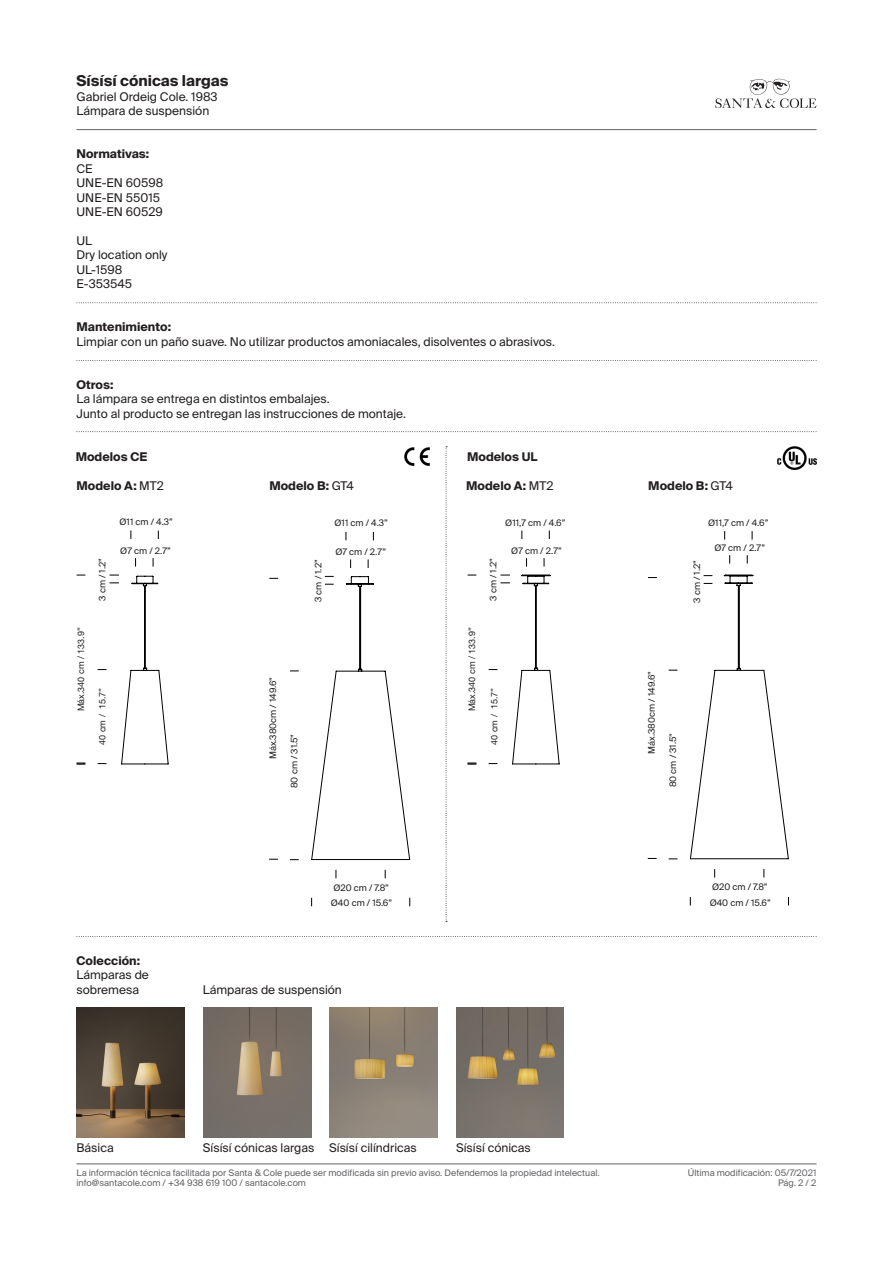
<style>
.page{position:relative;width:893px;height:1263px;background:#fff}
.page>*{position:absolute;margin:0;border:0;box-sizing:border-box;transform-origin:0 0}
.t1{font:700 15px "Suisse Intl";color:#231f20}
.t2{font:12px/14.4px "Suisse Intl";color:#231f20}
.t3{font:700 12px "Suisse Intl";color:#231f20}
.COTA{font:9px "Suisse Intl";color:#231f20}
.t4{font:9px "Suisse Intl";color:#636366}
.COTA-2{font:9px "Helvetica Neue LT Std";color:#231f20}
.s1{font-weight:700}
.s2{font-weight:400}
</style>
<div class="page">
<svg style="left:715px;top:79px;width:101px;height:29px"></svg>
<hr style="left:77px;top:129px;width:739px;height:1px;background:#636366">
<hr style="left:77px;top:1163px;width:739px;height:1px;background:#636366">
<svg style="left:77px;top:431px;width:740px;height:1px"></svg>
<svg style="left:77px;top:360px;width:740px;height:1px"></svg>
<svg style="left:77px;top:302px;width:740px;height:1px"></svg>
<svg style="left:446px;top:446px;width:1px;height:476px"></svg>
<svg style="left:311px;top:576px;width:99px;height:284px"></svg>
<svg style="left:690px;top:575px;width:99px;height:284px"></svg>
<svg style="left:98px;top:575px;width:71px;height:189px"></svg>
<svg style="left:489px;top:575px;width:71px;height:189px"></svg>
<svg style="left:77px;top:763px;width:8px;height:2px"></svg>
<svg style="left:468px;top:763px;width:8px;height:2px"></svg>
<img style="left:456px;top:1008px;width:108px;height:129px">
<img style="left:203px;top:1008px;width:108px;height:129px">
<img style="left:330px;top:1008px;width:107px;height:129px">
<img style="left:77px;top:1008px;width:108px;height:129px">
<svg style="left:77px;top:936px;width:740px;height:1px"></svg>
<img style="left:404px;top:447px;width:25px;height:18px">
<img style="left:778px;top:446px;width:38px;height:24px">
<p class="t1" style="left:77px;top:72px;width:154px">Sísísí cónicas largas</p>
<p class="t2" style="left:77px;top:89px;width:143px">Gabriel Ordeig Cole. 1983<br>Lámpara de suspensión</p>
<p class="t2" style="left:77px;top:147px;width:88px"><span class="s1">Normativas:<br></span>CE<br>UNE-EN 60598<br>UNE-EN 55015</p>
<p class="t2" style="left:77px;top:205px;width:88px">UNE-EN 60529</p>
<p class="t2" style="left:77px;top:233px;width:92px">UL<br>Dry location only</p>
<p class="t2" style="left:77px;top:262px;width:47px">UL-1598</p>
<p class="t2" style="left:77px;top:277px;width:57px">E-353545</p>
<p class="t2" style="left:77px;top:320px;width:480px"><span class="s1">Mantenimiento:<br></span>Limpiar con un paño suave. No utilizar productos amoniacales, disolventes o abrasivos.</p>
<p class="t2" style="left:77px;top:377px;width:255px"><span class="s1">Otros:<br></span>La lámpara se entrega en distintos embalajes.</p>
<p class="t2" style="left:77px;top:406px;width:331px">Junto al producto se entregan las instrucciones de montaje.</p>
<p class="t3" style="left:76px;top:450px;width:73px">Modelos CE</p>
<p class="t3" style="left:467px;top:450px;width:72px">Modelos UL</p>
<p class="t3" style="left:77px;top:478px;width:89px">Modelo A: <span class="s2">MT2</span></p>
<p class="t3" style="left:269px;top:478px;width:86px">Modelo B: <span class="s2">GT4</span></p>
<p class="t3" style="left:466px;top:478px;width:89px">Modelo A: <span class="s2">MT2</span></p>
<p class="t3" style="left:648px;top:478px;width:86px">Modelo B: <span class="s2">GT4</span></p>
<p class="COTA" style="left:120px;top:517px;width:55px">Ø11 cm / 4.3”</p>
<p class="COTA" style="left:120px;top:545px;width:52px">Ø7 cm / 2.7”</p>
<p class="COTA" style="left:511px;top:545px;width:52px">Ø7 cm / 2.7”</p>
<p class="COTA" style="left:505px;top:517px;width:62px">Ø11,7 cm / 4.6”</p>
<p class="COTA" style="left:708px;top:517px;width:62px">Ø11,7 cm / 4.6”</p>
<p class="COTA" style="left:335px;top:518px;width:55px">Ø11 cm / 4.3”</p>
<p class="COTA" style="left:335px;top:547px;width:52px">Ø7 cm / 2.7”</p>
<p class="COTA" style="left:714px;top:542px;width:52px">Ø7 cm / 2.7”</p>
<p class="COTA" style="left:97px;top:601px;width:44px;rotate:-90deg">3 cm / 1.2”</p>
<p class="COTA" style="left:488px;top:601px;width:44px;rotate:-90deg">3 cm / 1.2”</p>
<p class="COTA" style="left:313px;top:602px;width:44px;rotate:-90deg">3 cm / 1.2”</p>
<p class="COTA-2" style="left:76px;top:711px;width:86px;rotate:-90deg">Máx.340 cm / 133.9”</p>
<p class="COTA-2" style="left:467px;top:711px;width:86px;rotate:-90deg">Máx.340 cm / 133.9”</p>
<p class="COTA" style="left:268px;top:759px;width:84px;rotate:-90deg">Máx.380cm / 149.6”</p>
<p class="COTA-2" style="left:97px;top:745px;width:58px;rotate:-90deg">40 cm / 15.7”</p>
<p class="COTA-2" style="left:489px;top:745px;width:58px;rotate:-90deg">40 cm / 15.7”</p>
<p class="COTA" style="left:289px;top:788px;width:56px;rotate:-90deg">80 cm / 31.5”</p>
<p class="COTA" style="left:333px;top:883px;width:57px">Ø20 cm / 7.8”</p>
<p class="t3" style="left:77px;top:954px;width:65px">Colección:</p>
<p class="t2" style="left:77px;top:968px;width:74px">Lámparas de sobremesa</p>
<p class="COTA" style="left:331px;top:898px;width:63px">Ø40 cm / 15.6”</p>
<p class="t2" style="left:203px;top:982px;width:141px">Lámparas de suspensión</p>
<p class="t2" style="left:77px;top:1141px;width:39px">Básica</p>
<p class="t2" style="left:203px;top:1141px;width:113px">Sísísí cónicas largas</p>
<p class="t2" style="left:329px;top:1141px;width:89px">Sísísí cilíndricas</p>
<p class="t2" style="left:456px;top:1141px;width:76px">Sísísí cónicas</p>
<p class="COTA" style="left:692px;top:603px;width:44px;rotate:-90deg">3 cm / 1.2”</p>
<p class="COTA" style="left:646px;top:753px;width:84px;rotate:-90deg">Máx.380cm / 149.6”</p>
<p class="COTA" style="left:668px;top:787px;width:56px;rotate:-90deg">80 cm / 31.5”</p>
<p class="COTA" style="left:712px;top:882px;width:57px">Ø20 cm / 7.8”</p>
<p class="COTA" style="left:710px;top:897px;width:63px">Ø40 cm / 15.6”</p>
<p class="t4" style="left:77px;top:1167px;width:525px">La información técnica facilitada por Santa &amp; Cole puede ser modificada sin previo aviso. Defendemos la propiedad intelectual.</p>
<p class="t4" style="left:688px;top:1167px;width:130px">Última modificación: 05/7/2021</p>
<p class="t4" style="left:77px;top:1178px;width:231px">info@santacole.com / +34 938 619 100 / santacole.com</p>
<p class="t4" style="left:778px;top:1178px;width:40px">Pág. 2 / 2</p>
</div>
